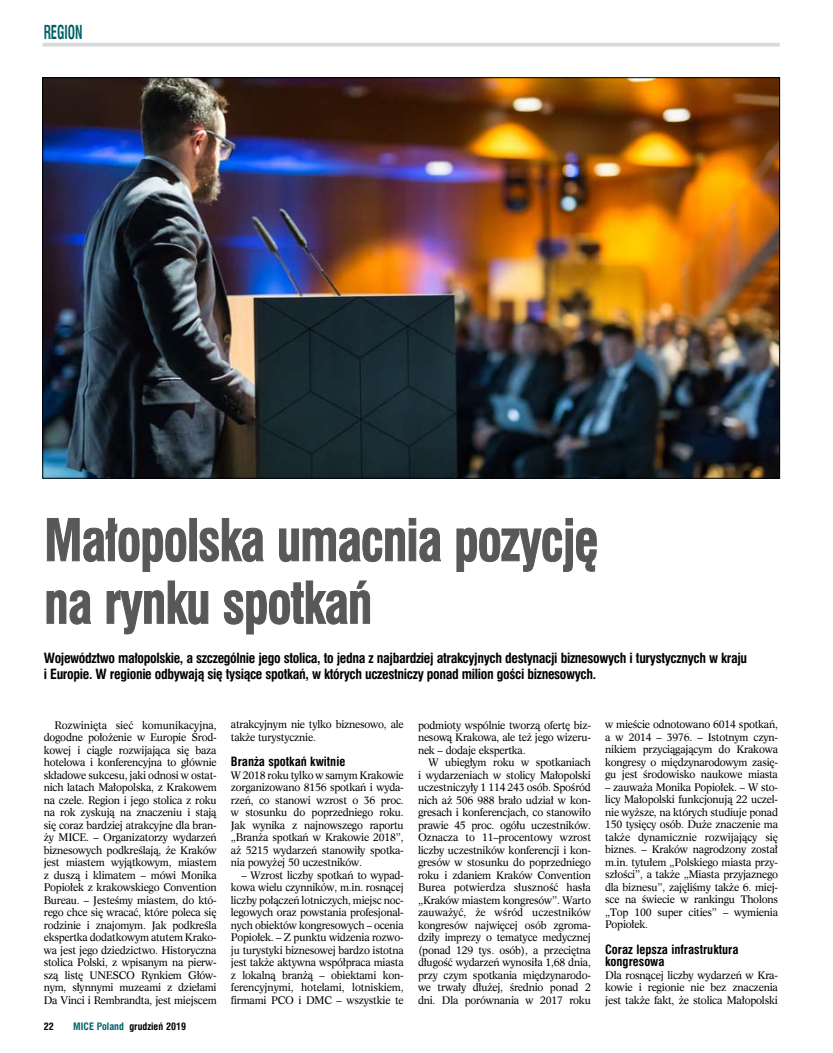
<style>
.page{position:relative;width:833px;height:1053px;background:#fff}
.page>*{position:absolute;margin:0;border:0;box-sizing:border-box;transform-origin:0 0}
.t1{font:700 56.25px/62.5px "Swis 721 Cn EU";letter-spacing:-.02em;color:#58585a;scale:.9 1}
.t2{font:700 18.75px "Swis 721 Cn EU";color:#006168;scale:.67 1}
.t3{font:700 13.75px/16.5px "Swis 721 Cn EU";letter-spacing:-.025em;color:#000}
.t4{font:700 12.5px/12.5px "Swis 721 Cn EU";color:#000}
.t5{font:10.62px/12.5px "Dutch 809 EU";letter-spacing:-.025em;color:#000;text-align:justify}
.t6{font:700 10px "Swis 721 Cn EU";color:#000}
.s1{color:#006168}
</style>
<div class="page">
<svg style="left:42px;top:43px;width:737px;height:4px;background:#dcddde"></svg>
<svg style="left:47px;top:518px;width:139px;height:54px"></svg>
<div style="left:189px;top:518px;width:8px;height:43px;border:1px solid #58585a"></div>
<svg style="left:199px;top:518px;width:65px;height:44px"></svg>
<svg style="left:279px;top:518px;width:162px;height:44px"></svg>
<svg style="left:456px;top:518px;width:141px;height:54px"></svg>
<svg style="left:46px;top:590px;width:45px;height:34px"></svg>
<svg style="left:106px;top:580px;width:102px;height:54px"></svg>
<svg style="left:224px;top:580px;width:146px;height:54px"></svg>
<img style="left:45px;top:79px;width:733px;height:397px">
<h2 class="t2" style="left:44px;top:21px;width:60px">REGION</h2>
<h1 class="t1" style="left:44px;top:511px;width:617px">Małopolska umacnia pozycję na rynku spotkań</h1>
<p class="t3" style="left:44px;top:650px;width:705px">Województwo małopolskie, a szczególnie jego stolica, to jedna z najbardziej atrakcyjnych destynacji biznesowych i turystycznych w kraju i Europie. W regionie odbywają się tysiące spotkań, w których uczestniczy ponad milion gości biznesowych.</p>
<p class="t5" style="left:44px;top:719px;width:174px;text-indent:11px">Rozwinięta sieć komunikacyjna, dogodne położenie w Europie Środ&shy;kowej i ciągle rozwijająca się baza hotelowa i konferencyjna to głównie składowe sukcesu, jaki odnosi w ostat&shy;nich latach Małopolska, z Krakowem na czele. Region i jego stolica z roku na rok zyskują na znaczeniu i stają się coraz bardziej atrakcyjne dla bran&shy;ży MICE. – Organizatorzy wydarzeń biznesowych podkreślają, że Kraków jest miastem wyjątkowym, miastem z duszą i klimatem – mówi Monika Popiołek z krakowskiego Convention Bureau. – Jesteśmy miastem, do któ&shy;rego chce się wracać, które poleca się rodzinie i znajomym. Jak podkreśla ekspertka dodatkowym atutem Krako&shy;wa jest jego dziedzictwo. Historyczna stolica Polski, z wpisanym na pierw&shy;szą listę UNESCO Rynkiem Głów&shy;nym, słynnymi muzeami z dziełami Da Vinci i Rembrandta, jest miejscem</p>
<p class="t5" style="left:231px;top:718px;width:174px">atrakcyjnym nie tylko biznesowo, ale także turystycznie.</p>
<p class="t4" style="left:231px;top:755px;width:116px">Branża spotkań kwitnie</p>
<p class="t5" style="left:231px;top:769px;width:174px">W 2018 roku tylko w samym Krakowie zorganizowano 8156 spotkań i wyda&shy;rzeń, co stanowi wzrost o 36 proc. w stosunku do poprzedniego roku.<br>Jak wynika z najnowszego raportu „Branża spotkań w Krakowie 2018”, aż 5215 wydarzeń stanowiły spotka&shy;nia powyżej 50 uczestników.</p>
<p class="t5" style="left:231px;top:868px;width:174px;text-indent:11px">– Wzrost liczby spotkań to wypad&shy;kowa wielu czynników, m.in. rosnącej liczby połączeń lotniczych, miejsc noc&shy;legowych oraz powstania profesjonal&shy;nych obiektów kongresowych – ocenia Popiołek. – Z punktu widzenia rozwo&shy;ju turystyki biznesowej bardzo istotna jest także aktywna współpraca miasta z lokalną branżą – obiektami kon&shy;ferencyjnymi, hotelami, lotniskiem, firmami PCO i DMC – wszystkie te</p>
<p class="t6" style="left:44px;top:1020px;width:11px">22</p>
<p class="t6" style="left:73px;top:1020px;width:114px"><span class="s1">MICE Poland</span> grudzień 2019</p>
<p class="t5" style="left:418px;top:718px;width:174px">podmioty wspólnie tworzą ofertę biz&shy;nesową Krakowa, ale też jego wizeru&shy;nek – dodaje ekspertka.</p>
<p class="t5" style="left:418px;top:756px;width:174px;text-indent:11px">W ubiegłym roku w spotkaniach i wydarzeniach w stolicy Małopolski uczestniczyły 1 114 243 osób. Spośród nich aż 506 988 brało udział w kon&shy;gresach i konferencjach, co stanowiło prawie 45 proc. ogółu uczestników.<br>Oznacza to 11–procentowy wzrost liczby uczestników konferencji i kon&shy;gresów w stosunku do poprzedniego roku i zdaniem Kraków Convention Burea potwierdza słuszność hasła „Kraków miastem kongresów”. Warto zauważyć, że wśród uczestników kongresów najwięcej osób zgroma&shy;dziły imprezy o tematyce medycznej (ponad 129 tys. osób), a przeciętna długość wydarzeń wynosiła 1,68 dnia, przy czym spotkania międzynarodo&shy;we trwały dłużej, średnio ponad 2 dni. Dla porównania w 2017 roku</p>
<p class="t5" style="left:605px;top:718px;width:174px">w mieście odnotowano 6014 spotkań, a w 2014 – 3976. – Istotnym czyn&shy;nikiem przyciągającym do Krakowa kongresy o międzynarodowym zasię&shy;gu jest środowisko naukowe miasta</p>
<p class="t5" style="left:605px;top:781px;width:174px">– zauważa Monika Popiołek. – W sto&shy;licy Małopolski funkcjonują 22 uczel&shy;nie wyższe, na których studiuje ponad 150 tysięcy osób. Duże znaczenie ma także dynamicznie rozwijający się biznes. – Kraków nagrodzony został m.in. tytułem „Polskiego miasta przy&shy;szłości”, a także „Miasta przyjaznego dla biznesu”, zajęliśmy także 6. miej&shy;sce na świecie w rankingu Tholons „Top 100 super cities” – wymienia Popiołek.</p>
<p class="t4" style="left:605px;top:943px;width:135px">Coraz lepsza infrastruktura kongresowa</p>
<p class="t5" style="left:605px;top:969px;width:174px">Dla rosnącej liczby wydarzeń w Kra&shy;kowie i regionie nie bez znaczenia jest także fakt, że stolica Małopolski</p>
</div>
